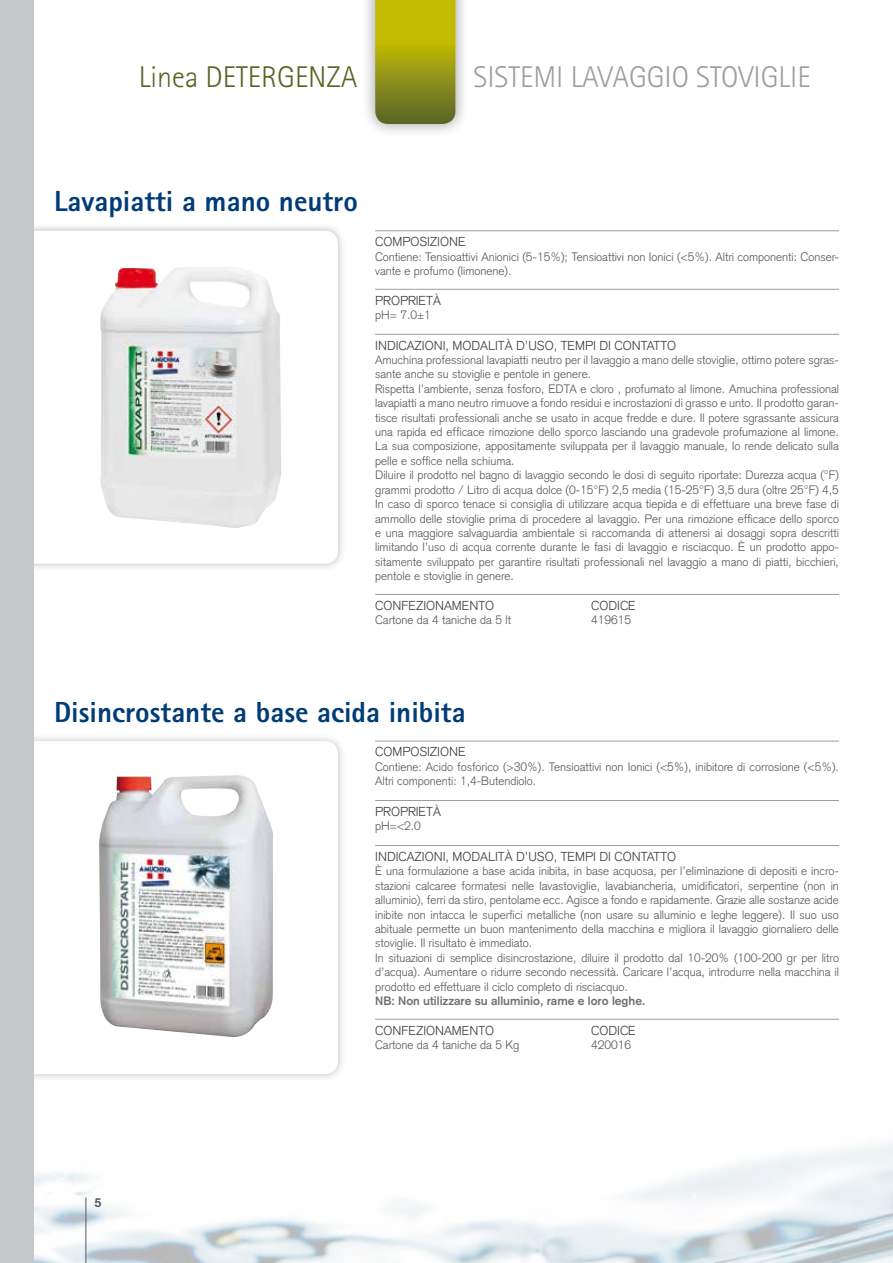
<style>
.page{position:relative;width:893px;height:1263px;background:#fff}
.page>*{position:absolute;margin:0;border:0;box-sizing:border-box;transform-origin:0 0}
.t1{font:300 30px "Rotis Sans Serif";color:#9c9e9f}
.t2{font:300 30px "Rotis Sans Serif";color:#576524}
.t3{font:800 29.1px "Rotis Sans Serif";color:#003c76}
.t4{font:300 12.75px "Akzidenz Grotesk";color:#3e3d40}
.t5{font:700 12.75px "Akzidenz Grotesk";color:#58585a}
.t6{font:300 12px/14.4px "Akzidenz Grotesk";color:#58585a}
.t7{font:700 12px "Akzidenz Grotesk";color:#707172}
</style>
<div class="page">
<div style="left:9px;top:733px;width:337px;height:349px;background:#000;opacity:.25"></div>
<svg style="left:34px;top:741px;width:304px;height:333px"></svg>
<div style="left:9px;top:222px;width:337px;height:350px;background:#000;opacity:.25"></div>
<svg style="left:34px;top:231px;width:304px;height:333px"></svg>
<div style="left:0;top:0;width:34px;height:1263px;background:#c6c7c8"></div>
<hr style="left:375px;top:230px;width:464px;height:1px;background:#9c9e9f">
<hr style="left:375px;top:289px;width:464px;height:1px;background:#9c9e9f">
<hr style="left:375px;top:334px;width:464px;height:1px;background:#9c9e9f">
<hr style="left:375px;top:594px;width:464px;height:1px;background:#9c9e9f">
<hr style="left:375px;top:741px;width:464px;height:1px;background:#9c9e9f">
<hr style="left:375px;top:800px;width:464px;height:1px;background:#9c9e9f">
<hr style="left:375px;top:845px;width:464px;height:1px;background:#9c9e9f">
<hr style="left:375px;top:1019px;width:464px;height:1px;background:#9c9e9f">
<div style="left:361px;top:0;width:108px;height:138px;background:#000;opacity:.4"></div>
<svg style="left:375px;top:0;width:80px;height:124px;background:#9f9e12"></svg>
<img style="left:98px;top:775px;width:177px;height:264px">
<img style="left:100px;top:266px;width:181px;height:262px">
<hr style="left:85px;top:1197px;width:1px;height:66px;background:#58585a">
<h1 class="t2" style="left:139px;top:59px;width:220px">Linea DETERGENZA</h1>
<h1 class="t1" style="left:473px;top:59px;width:339px">SISTEMI LAVAGGIO STOVIGLIE</h1>
<h2 class="t3" style="left:54px;top:183px;width:306px">Lavapiatti a mano neutro</h2>
<p class="t4" style="left:375px;top:234px;width:92px">COMPOSIZIONE</p>
<p class="t6" style="left:375px;top:249px;width:465px">Contiene: Tensioattivi Anionici (5-15%); Tensioattivi non Ionici (&lt;5%). Altri componenti: Conser&shy;vante e profumo (limonene).</p>
<p class="t4" style="left:375px;top:293px;width:67px">PROPRIETÀ</p>
<p class="t6" style="left:375px;top:308px;width:57px">pH= 7.0±1</p>
<p class="t4" style="left:375px;top:338px;width:303px">INDICAZIONI, MODALITÀ D’USO, TEMPI DI CONTATTO</p>
<p class="t6" style="left:375px;top:353px;width:465px">Amuchina professional lavapiatti neutro per il lavaggio a mano delle stoviglie, ottimo potere sgras&shy;sante anche su stoviglie e pentole in genere.<br>Rispetta l’ambiente, senza fosforo, EDTA e cloro , profumato al limone. Amuchina professional lavapiatti a mano neutro rimuove a fondo residui e incrostazioni di grasso e unto. Il prodotto garan&shy;tisce risultati professionali anche se usato in acque fredde e dure. Il potere sgrassante assicura una rapida ed efficace rimozione dello sporco lasciando una gradevole profumazione al limone.<br>La sua composizione, appositamente sviluppata per il lavaggio manuale, lo rende delicato sulla pelle e soffice nella schiuma.<br>Diluire il prodotto nel bagno di lavaggio secondo le dosi di seguito riportate: Durezza acqua (°F) grammi prodotto / Litro di acqua dolce (0-15°F) 2,5 media (15-25°F) 3,5 dura (oltre 25°F) 4,5<br>In caso di sporco tenace si consiglia di utilizzare acqua tiepida e di effettuare una breve fase di ammollo delle stoviglie prima di procedere al lavaggio. Per una rimozione efficace dello sporco e una maggiore salvaguardia ambientale si raccomanda di attenersi ai dosaggi sopra descritti limitando l’uso di acqua corrente durante le fasi di lavaggio e risciacquo. È un prodotto appo&shy;sitamente sviluppato per garantire risultati professionali nel lavaggio a mano di piatti, bicchieri, pentole e stoviglie in genere.</p>
<p class="t4" style="left:375px;top:598px;width:121px">CONFEZIONAMENTO</p>
<p class="t4" style="left:591px;top:598px;width:46px">CODICE</p>
<p class="t6" style="left:375px;top:613px;width:137px">Cartone da 4 taniche da 5 lt</p>
<p class="t6" style="left:591px;top:613px;width:42px">419615</p>
<h2 class="t3" style="left:54px;top:693px;width:413px">Disincrostante a base acida inibita</h2>
<p class="t5" style="left:94px;top:1195px;width:9px">5</p>
<p class="t4" style="left:375px;top:745px;width:92px">COMPOSIZIONE</p>
<p class="t6" style="left:375px;top:759px;width:465px">Contiene: Acido fosforico (&gt;30%). Tensioattivi non Ionici (&lt;5%), inibitore di corrosione (&lt;5%).<br>Altri componenti: 1,4-Butendiolo.</p>
<p class="t4" style="left:375px;top:804px;width:67px">PROPRIETÀ</p>
<p class="t6" style="left:375px;top:819px;width:47px">pH=&lt;2.0</p>
<p class="t4" style="left:375px;top:849px;width:303px">INDICAZIONI, MODALITÀ D’USO, TEMPI DI CONTATTO</p>
<p class="t6" style="left:375px;top:864px;width:465px">È una formulazione a base acida inibita, in base acquosa, per l’eliminazione di depositi e incro&shy;stazioni calcaree formatesi nelle lavastoviglie, lavabiancheria, umidificatori, serpentine (non in alluminio), ferri da stiro, pentolame ecc. Agisce a fondo e rapidamente. Grazie alle sostanze acide inibite non intacca le superfici metalliche (non usare su alluminio e leghe leggere). Il suo uso abituale permette un buon mantenimento della macchina e migliora il lavaggio giornaliero delle stoviglie. Il risultato è immediato.<br>In situazioni di semplice disincrostazione, diluire il prodotto dal 10-20% (100-200 gr per litro d’acqua). Aumentare o ridurre secondo necessità. Caricare l’acqua, introdurre nella macchina il prodotto ed effettuare il ciclo completo di risciacquo.</p>
<p class="t7" style="left:375px;top:993px;width:272px">NB: Non utilizzare su alluminio, rame e loro leghe.</p>
<p class="t4" style="left:375px;top:1023px;width:121px">CONFEZIONAMENTO</p>
<p class="t4" style="left:591px;top:1023px;width:46px">CODICE</p>
<p class="t6" style="left:375px;top:1038px;width:146px">Cartone da 4 taniche da 5 Kg</p>
<p class="t6" style="left:591px;top:1038px;width:42px">420016</p>
</div>
